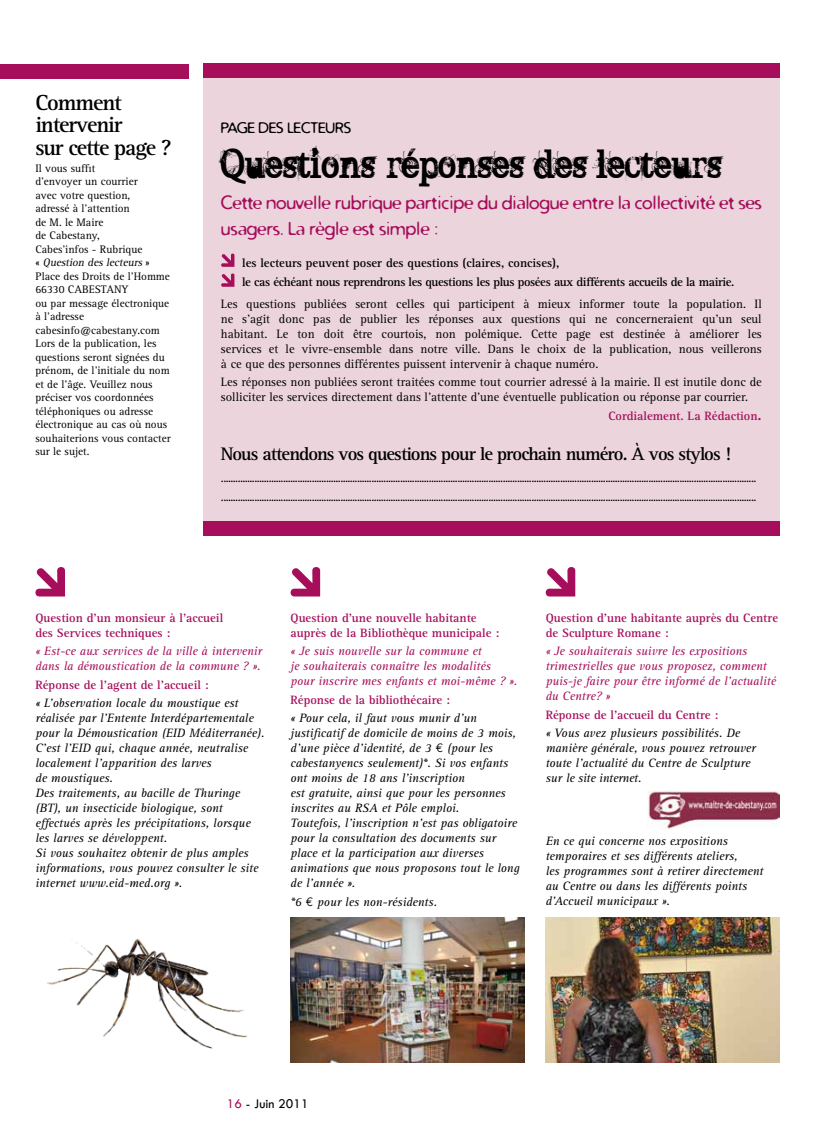
<style>
.page{position:relative;width:815px;height:1134px;background:#fff}
.page>*{position:absolute;margin:0;border:0;box-sizing:border-box;transform-origin:0 0}
.t1{font:33.75px "BROKENGHOST";color:#000}
.t2{font:700 22.5px/22.5px "Rotis Serif";letter-spacing:-.05em;color:#000}
.t3{font:18.75px/26.2px "Distro";color:#a60d5b}
.t4{font:700 18.75px "Rotis Serif";letter-spacing:-.05em;color:#000}
.t5{font:15px "Distro";color:#000}
.t6{font:13.75px "Tw Cen";color:#000}
.t7{font:italic 12.5px/15px "Rotis Serif";color:#000}
.t8{font:12.5px/15px "Rotis Serif";color:#000}
.t9{font:italic 12.5px/15px "Rotis Serif";color:#a60d5b}
.t10{font:700 12.5px/15px "Rotis Serif";color:#a60d5b}
.t11{font:700 12.5px/18.5px "Rotis Serif";letter-spacing:-.03em;color:#000}
.t12{font:11.25px/13.5px "Rotis Serif";color:#000}
.s1{font-style:italic}
.s2{font-size:16.25px}
.s3{font-family:"Euro Mono";font-style:normal}
.s4{color:#a60d5b}
</style>
<div class="page">
<div style="left:0;top:64px;width:189px;height:14px;background:#a60d5b"></div>
<div style="left:203px;top:64px;width:577px;height:471px;background:#ebd4db"></div>
<div style="left:203px;top:521px;width:577px;height:14px;background:#a60d5b"></div>
<svg style="left:221px;top:253px;width:13px;height:14px"></svg>
<svg style="left:221px;top:273px;width:13px;height:14px"></svg>
<div style="left:203px;top:64px;width:577px;height:14px;background:#a60d5b"></div>
<img style="left:647px;top:791px;width:133px;height:38px">
<img style="left:47px;top:939px;width:200px;height:110px">
<img style="left:291px;top:917px;width:233px;height:145px">
<img style="left:546px;top:917px;width:234px;height:145px">
<svg style="left:35px;top:567px;width:30px;height:29px"></svg>
<svg style="left:290px;top:567px;width:30px;height:29px"></svg>
<svg style="left:545px;top:567px;width:30px;height:29px"></svg>
<h2 class="t2" style="left:35px;top:91px;width:138px">Comment intervenir<br>sur cette page ?</h2>
<p class="t12" style="left:35px;top:162px;width:137px">Il vous suffit<br>d’envoyer un courrier<br>avec votre question,<br>adressé à l’attention<br>de M. le Maire<br>de Cabestany,<br>Cabes’infos - Rubrique<br>« <span class="s1">Question des lecteurs</span> »<br>Place des Droits de l’Homme<br>66330 CABESTANY<br>ou par message électronique à l’adresse cabesinfo@cabestany.com<br>Lors de la publication, les questions seront signées du prénom, de l’initiale du nom et de l’âge. Veuillez nous préciser vos coordonnées téléphoniques ou adresse électronique au cas où nous souhaiterions vous contacter sur le sujet.</p>
<p class="t5" style="left:221px;top:119px;width:17px">Page</p>
<p class="t5" style="left:258px;top:119px;width:10px">des</p>
<p class="t5" style="left:287px;top:119px;width:16px">lecteurs</p>
<h1 class="t1" style="left:221px;top:138px;width:502px">Questions-réponses des lecteurs</h1>
<h3 class="t3" style="left:221px;top:189px;width:542px">Cette nouvelle rubrique participe du dialogue entre la collectivité et ses usagers. La règle est simple :</h3>
<p class="t11" style="left:242px;top:254px;width:494px">les lecteurs peuvent poser des questions (claires, concises),<br>le cas échéant nous reprendrons les questions les plus posées aux différents accueils de la mairie.</p>
<p class="t8" style="left:221px;top:296px;width:542px;text-align:justify">Les questions publiées seront celles qui participent à mieux informer toute la population. Il ne s’agit donc pas de publier les réponses aux questions qui ne concerneraient qu’un seul habitant. Le ton doit être courtois, non polémique. Cette page est destinée à améliorer les services et le vivre-ensemble dans notre ville. Dans le choix de la publication, nous veillerons à ce que des personnes différentes puissent intervenir à chaque numéro.</p>
<p class="t8" style="left:221px;top:375px;width:542px">Les réponses non publiées seront traitées comme tout courrier adressé à la mairie. Il est inutile donc de solliciter les services directement dans l’attente d’une éventuelle publication ou réponse par courrier.</p>
<p class="t10" style="left:608px;top:408px;width:155px">Cordialement. La Rédaction<span class="s2">.</span></p>
<h3 class="t4" style="left:221px;top:442px;width:512px">Nous attendons vos questions pour le prochain numéro. À vos stylos !</h3>
<p class="t8" style="left:221px;top:469px;width:537px;line-height:18.8px">................................................................................................................................................................................................................................ ................................................................................................................................................................................................................................</p>
<p class="t10" style="left:35px;top:610px;width:189px">Question d’un monsieur à l’accueil des Services techniques :</p>
<p class="t9" style="left:35px;top:644px;width:228px">« Est-ce aux services de la ville à intervenir dans la démoustication de la commune ? ».</p>
<p class="t10" style="left:35px;top:677px;width:175px">Réponse de l’agent de l’accueil :</p>
<p class="t7" style="left:35px;top:696px;width:231px">« L’observation locale du moustique est réalisée par l’Entente Interdépartementale pour la Démoustication (EID Méditerranée).<br>C’est l’EID qui, chaque année, neutralise localement l’apparition des larves<br>de moustiques.<br>Des traitements, au bacille de Thuringe (BT), un insecticide biologique, sont effectués après les précipitations, lorsque les larves se développent.<br>Si vous souhaitez obtenir de plus amples informations, vous pouvez consulter le site internet www.eid-med.org ».</p>
<p class="t10" style="left:291px;top:610px;width:210px">Question d’une nouvelle habitante auprès de la Bibliothèque municipale :</p>
<p class="t9" style="left:291px;top:644px;width:228px">« Je suis nouvelle sur la commune et<br>je souhaiterais connaître les modalités pour inscrire mes enfants et moi-même ? ».</p>
<p class="t10" style="left:291px;top:692px;width:161px">Réponse de la bibliothécaire :</p>
<p class="t7" style="left:291px;top:711px;width:230px">« Pour cela, il faut vous munir d’un justificatif de domicile de moins de 3 mois, d’une pièce d’identité, de 3 <span class="s3">€</span> (pour les cabestanyencs seulement)*. Si vos enfants ont moins de 18 ans l’inscription<br>est gratuite, ainsi que pour les personnes inscrites au RSA et Pôle emploi.<br>Toutefois, l’inscription n’est pas obligatoire pour la consultation des documents sur place et la participation aux diverses animations que nous proposons tout le long de l’année ».</p>
<p class="t7" style="left:291px;top:894px;width:148px">*6 <span class="s3">€</span> pour les non-résidents.</p>
<p class="t10" style="left:546px;top:610px;width:234px">Question d’une habitante auprès du Centre de Sculpture Romane :</p>
<p class="t9" style="left:546px;top:644px;width:232px">« Je souhaiterais suivre les expositions trimestrielles que vous proposez, comment puis-je faire pour être informé de l’actualité du Centre? »</p>
<p class="t10" style="left:546px;top:707px;width:174px">Réponse de l’accueil du Centre :</p>
<p class="t7" style="left:546px;top:726px;width:212px">« Vous avez plusieurs possibilités. De manière générale, vous pouvez retrouver toute l’actualité du Centre de Sculpture sur le site internet.</p>
<p class="t7" style="left:546px;top:834px;width:219px">En ce qui concerne nos expositions temporaires et ses différents ateliers,<br>les programmes sont à retirer directement au Centre ou dans les différents points d’Accueil municipaux ».</p>
<p class="t6" style="left:227px;top:1095px;width:83px"><span class="s4">16</span> - Juin 2011</p>
</div>
